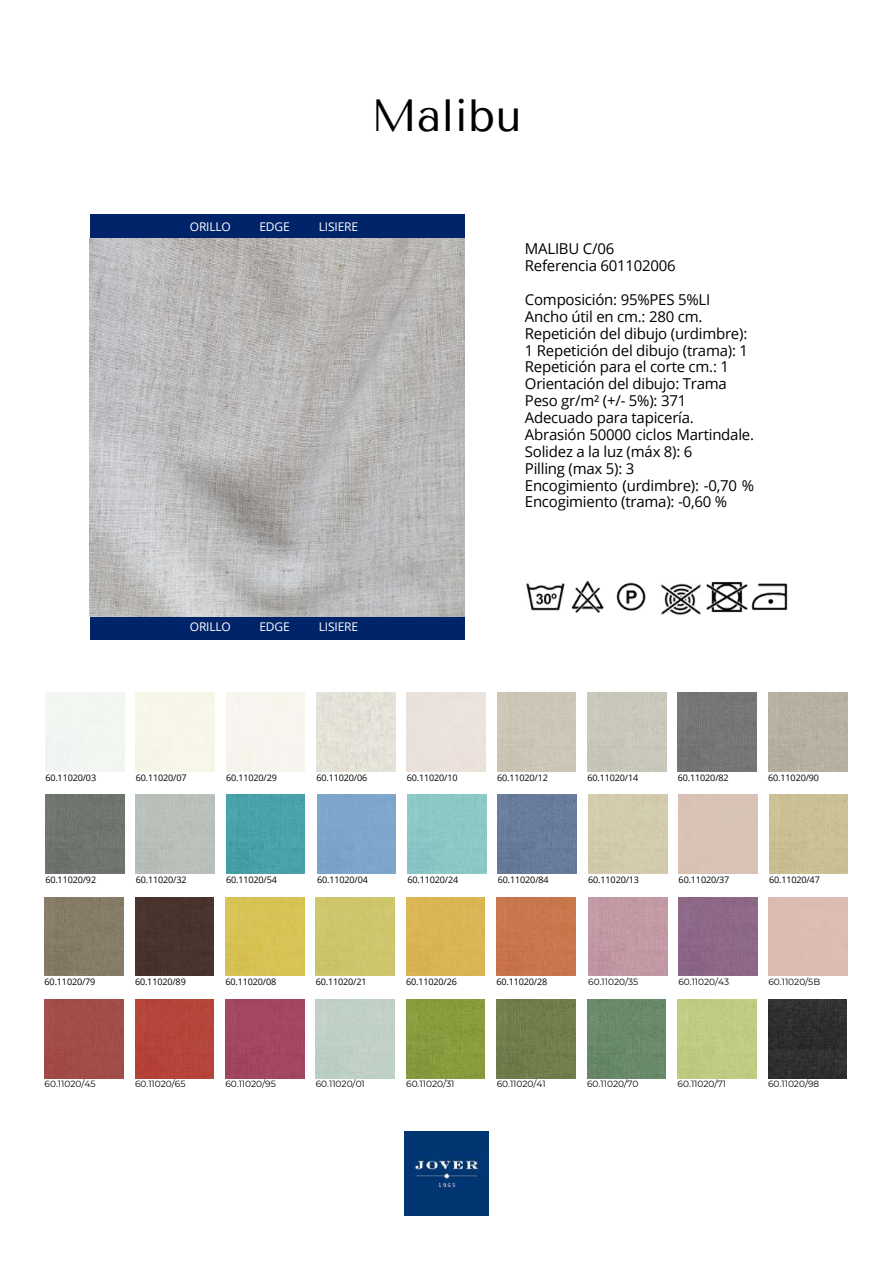
<style>
.page{position:relative;width:893px;height:1264px;background:#fff}
.page>*{position:absolute;margin:0;border:0;box-sizing:border-box;transform-origin:0 0}
.t1{font:45px "Tenor Sans";color:#000}
.t2{font:15px/16.8px "Open Sans";letter-spacing:-.015em;color:#000}
.t3{font:12px "Open Sans";letter-spacing:-.015em;color:#fff}
.t4{font:9px "Open Sans";letter-spacing:-.015em;color:#000}
.t5{font:9px "Montserrat";color:#000}
</style>
<div class="page">
<div style="left:90px;top:214px;width:375px;height:24px;background:#00246a"></div>
<div style="left:90px;top:616px;width:375px;height:24px;background:#00246a"></div>
<img style="left:526px;top:583px;width:39px;height:28px">
<img style="left:571px;top:581px;width:33px;height:32px">
<img style="left:616px;top:582px;width:30px;height:29px">
<img style="left:659px;top:583px;width:43px;height:33px">
<img style="left:706px;top:581px;width:82px;height:32px">
<div style="left:316px;top:692px;width:79px;height:79px;background:#e4e1d7"></div>
<div style="left:497px;top:692px;width:79px;height:79px;background:#ccc6b6"></div>
<div style="left:587px;top:692px;width:79px;height:79px;background:#c9c7ba"></div>
<div style="left:677px;top:692px;width:79px;height:79px;background:#767676"></div>
<div style="left:768px;top:692px;width:78px;height:79px;background:#b6b0a0"></div>
<div style="left:45px;top:794px;width:79px;height:79px;background:#6e756d"></div>
<div style="left:136px;top:794px;width:78px;height:79px;background:#b9c0b9"></div>
<div style="left:226px;top:794px;width:79px;height:79px;background:#49a2aa"></div>
<div style="left:317px;top:794px;width:79px;height:79px;background:#7ca7cb"></div>
<div style="left:407px;top:794px;width:79px;height:79px;background:#8bc7c6"></div>
<div style="left:498px;top:794px;width:78px;height:79px;background:#687b9b"></div>
<div style="left:588px;top:794px;width:79px;height:79px;background:#d3cbae"></div>
<div style="left:769px;top:794px;width:78px;height:79px;background:#cbc093"></div>
<div style="left:45px;top:897px;width:78px;height:78px;background:#867b67"></div>
<div style="left:135px;top:897px;width:79px;height:78px;background:#48342d"></div>
<div style="left:225px;top:897px;width:79px;height:78px;background:#d7c354"></div>
<div style="left:316px;top:897px;width:78px;height:78px;background:#cdc66c"></div>
<div style="left:406px;top:897px;width:79px;height:78px;background:#d9b653"></div>
<div style="left:496px;top:897px;width:79px;height:78px;background:#c8774c"></div>
<div style="left:588px;top:897px;width:79px;height:78px;background:#c299a3"></div>
<div style="left:678px;top:897px;width:79px;height:78px;background:#8c6887"></div>
<div style="left:45px;top:999px;width:78px;height:79px;background:#a14e48"></div>
<div style="left:135px;top:999px;width:79px;height:79px;background:#b6443a"></div>
<div style="left:225px;top:999px;width:79px;height:79px;background:#a34661"></div>
<div style="left:316px;top:999px;width:78px;height:79px;background:#bfd1c6"></div>
<img style="left:406px;top:999px;width:79px;height:79px">
<div style="left:496px;top:999px;width:79px;height:79px;background:#717d4b"></div>
<img style="left:587px;top:999px;width:78px;height:79px">
<div style="left:677px;top:999px;width:79px;height:79px;background:#bfcb82"></div>
<img style="left:768px;top:999px;width:78px;height:79px">
<img style="left:404px;top:1131px;width:84px;height:84px">
<img style="left:90px;top:238px;width:374px;height:378px">
<h1 class="t1" style="left:371px;top:89px;width:152px">Malibu</h1>
<p class="t3" style="left:190px;top:218px;width:42px">ORILLO</p>
<p class="t3" style="left:259px;top:218px;width:32px">EDGE</p>
<p class="t3" style="left:319px;top:218px;width:41px">LISIERE</p>
<p class="t2" style="left:525px;top:240px;width:152px">MALIBU C/06<br>Referencia 601102006</p>
<p class="t2" style="left:525px;top:291px;width:231px">Composición: 95%PES 5%LI<br>Ancho útil en cm.: 280 cm.<br>Repetición del dibujo (urdimbre):<br>1 Repetición del dibujo (trama): 1<br>Repetición para el corte cm.: 1<br>Orientación del dibujo: Trama<br>Peso gr/m² (+/- 5%): 371<br>Adecuado para tapicería.<br>Abrasión 50000 ciclos Martindale.<br>Solidez a la luz (máx 8): 6<br>Pilling (max 5): 3<br>Encogimiento (urdimbre): -0,70 %<br>Encogimiento (trama): -0,60 %</p>
<p class="t3" style="left:190px;top:618px;width:42px">ORILLO</p>
<p class="t3" style="left:259px;top:618px;width:32px">EDGE</p>
<p class="t3" style="left:319px;top:618px;width:41px">LISIERE</p>
<p class="t4" style="left:45px;top:771px;width:52px">60.11020/03</p>
<p class="t4" style="left:587px;top:771px;width:52px">60.11020/14</p>
<p class="t4" style="left:136px;top:771px;width:52px">60.11020/07</p>
<p class="t4" style="left:677px;top:771px;width:52px">60.11020/82</p>
<p class="t4" style="left:226px;top:771px;width:52px">60.11020/29</p>
<p class="t4" style="left:768px;top:771px;width:52px">60.11020/90</p>
<p class="t4" style="left:316px;top:771px;width:52px">60.11020/06</p>
<p class="t4" style="left:407px;top:771px;width:52px">60.11020/10</p>
<p class="t4" style="left:497px;top:771px;width:52px">60.11020/12</p>
<p class="t4" style="left:45px;top:873px;width:52px">60.11020/92</p>
<p class="t4" style="left:588px;top:873px;width:52px">60.11020/13</p>
<p class="t4" style="left:136px;top:873px;width:52px">60.11020/32</p>
<p class="t4" style="left:678px;top:873px;width:52px">60.11020/37</p>
<p class="t4" style="left:226px;top:873px;width:52px">60.11020/54</p>
<p class="t4" style="left:769px;top:873px;width:52px">60.11020/47</p>
<p class="t4" style="left:317px;top:873px;width:52px">60.11020/04</p>
<p class="t4" style="left:407px;top:873px;width:52px">60.11020/24</p>
<p class="t4" style="left:498px;top:873px;width:52px">60.11020/84</p>
<p class="t4" style="left:45px;top:975px;width:52px">60.11020/79</p>
<p class="t4" style="left:135px;top:975px;width:52px">60.11020/89</p>
<p class="t4" style="left:225px;top:975px;width:52px">60.11020/08</p>
<p class="t4" style="left:316px;top:975px;width:52px">60.11020/21</p>
<p class="t4" style="left:406px;top:975px;width:52px">60.11020/26</p>
<p class="t4" style="left:496px;top:975px;width:52px">60.11020/28</p>
<p class="t5" style="left:588px;top:976px;width:51px">60.11020/35</p>
<p class="t5" style="left:678px;top:976px;width:52px">60.11020/43</p>
<p class="t5" style="left:768px;top:976px;width:53px">60.11020/5B</p>
<p class="t5" style="left:45px;top:1078px;width:52px">60.11020/45</p>
<p class="t5" style="left:135px;top:1078px;width:52px">60.11020/65</p>
<p class="t5" style="left:225px;top:1078px;width:52px">60.11020/95</p>
<p class="t5" style="left:316px;top:1078px;width:51px">60.11020/01</p>
<p class="t5" style="left:406px;top:1078px;width:50px">60.11020/31</p>
<p class="t5" style="left:496px;top:1078px;width:51px">60.11020/41</p>
<p class="t5" style="left:587px;top:1078px;width:53px">60.11020/70</p>
<p class="t5" style="left:677px;top:1078px;width:50px">60.11020/71</p>
<p class="t5" style="left:768px;top:1078px;width:53px">60.11020/98</p>
</div>
